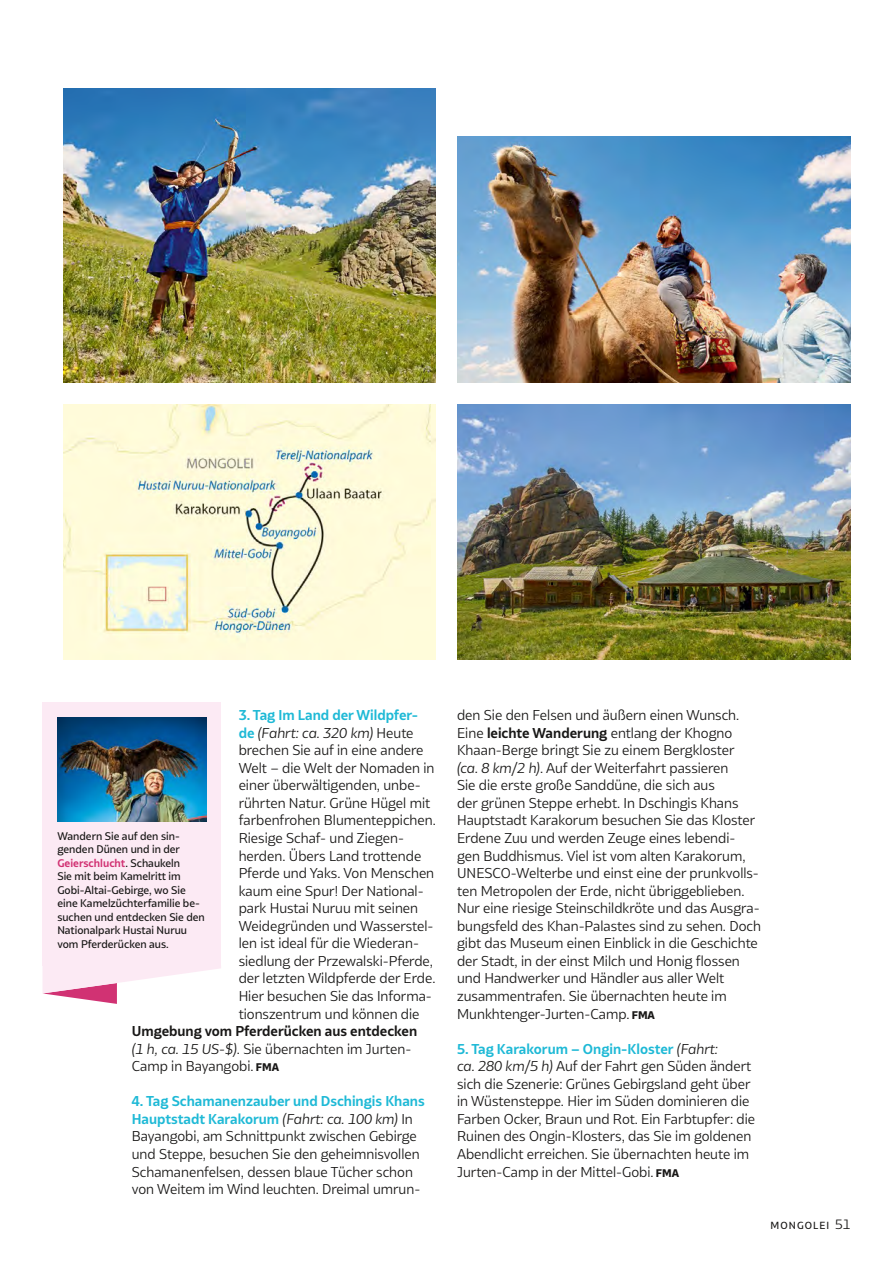
<style>
.page{position:relative;width:893px;height:1263px;background:#fff}
.page>*{position:absolute;margin:0;border:0;box-sizing:border-box;transform-origin:0 0}
.t1{font:13.5px/17.5px "Bw Glenn Sans";color:#181716}
.t2{font:500 10.5px/13.5px "Bw Glenn Sans";color:#181716}
.t3{font:500 9.75px "Bw Glenn Sans";letter-spacing:.11em;color:#181716}
.s1{font-weight:700;color:#1eb9d6}
.s2{font-style:italic}
.s3{font-weight:700}
.s4{font-weight:800;font-size:10.5px}
.s5{font-weight:700;color:#d13273}
.s6{font-weight:400;font-size:12.75px}
</style>
<div class="page">
<img style="left:457px;top:404px;width:393px;height:255px">
<img style="left:64px;top:404px;width:372px;height:255px">
<div style="left:43px;top:702px;width:178px;height:264px;background:#fceaf4"></div>
<img style="left:57px;top:717px;width:149px;height:105px">
<svg style="left:43px;top:966px;width:178px;height:38px"></svg>
<img style="left:64px;top:88px;width:372px;height:295px">
<img style="left:457px;top:136px;width:393px;height:247px">
<p class="t1" style="left:239px;top:706px;width:199px"><span class="s1">3. Tag Im Land der Wildpfer&shy;de</span> <span class="s2">(Fahrt: ca. 320 km)</span> Heute brechen Sie auf in eine andere<br>Welt – die Welt der Nomaden in einer überwältigenden, unbe&shy;rührten Natur. Grüne Hügel mit farbenfrohen Blumenteppichen.<br>Riesige Schaf- und Ziegen&shy;herden. Übers Land trottende<br>Pferde und Yaks. Von Menschen kaum eine Spur! Der National&shy;park Hustai Nuruu mit seinen<br>Weidegründen und Wasserstel&shy;len ist ideal für die Wiederan&shy;siedlung der Przewalski-Pferde, der letzten Wildpferde der Erde.<br>Hier besuchen Sie das Informa&shy;tionszentrum und können die</p>
<p class="t1" style="left:132px;top:1022px;width:287px"><span class="s3">Umgebung vom Pferderücken aus entdecken </span><span class="s2">(1 h, ca. 15 US-$)</span>. Sie übernachten im Jurten-<br>Camp in Bayangobi. <span class="s4">FMA</span></p>
<p class="t1" style="left:132px;top:1092px;width:294px"><span class="s1">4. Tag Schamanenzauber und Dschingis Khans Hauptstadt Karakorum</span> <span class="s2">(Fahrt: ca. 100 km)</span> In Bayangobi, am Schnittpunkt zwischen Gebirge und Steppe, besuchen Sie den geheimnisvollen Schamanenfelsen, dessen blaue Tücher schon von Weitem im Wind leuchten. Dreimal umrun-</p>
<p class="t2" style="left:57px;top:829px;width:149px">Wandern Sie auf den sin&shy;genden Dünen und in der<br><span class="s5">Geierschlucht</span>. Schaukeln<br>Sie mit beim Kamelritt im<br>Gobi-Altai-Gebirge, wo Sie eine Kamelzüchterfamilie be&shy;suchen und entdecken Sie den<br>Nationalpark Hustai Nuruu vom Pferderücken aus.</p>
<p class="t1" style="left:457px;top:706px;width:305px">den Sie den Felsen und äußern einen Wunsch.<br>Eine <span class="s3">leichte Wanderung</span> entlang der Khogno Khaan-Berge bringt Sie zu einem Bergkloster<br><span class="s2">(ca. 8 km/2 h)</span>. Auf der Weiterfahrt passieren<br>Sie die erste große Sanddüne, die sich aus<br>der grünen Steppe erhebt. In Dschingis Khans Hauptstadt Karakorum besuchen Sie das Kloster Erdene Zuu und werden Zeuge eines lebendi&shy;gen Buddhismus. Viel ist vom alten Karakorum, UNESCO-Welterbe und einst eine der prunkvolls&shy;ten Metropolen der Erde, nicht übriggeblieben.<br>Nur eine riesige Steinschildkröte und das Ausgra&shy;bungsfeld des Khan-Palastes sind zu sehen. Doch gibt das Museum einen Einblick in die Geschichte der Stadt, in der einst Milch und Honig flossen und Handwerker und Händler aus aller Welt zusammentrafen. Sie übernachten heute im Munkhtenger-Jurten-Camp. <span class="s4">FMA</span></p>
<p class="t1" style="left:457px;top:1040px;width:300px"><span class="s1">5. Tag Karakorum – Ongin-Kloster</span> <span class="s2">(Fahrt:<br>ca. 280 km/5 h)</span> Auf der Fahrt gen Süden ändert sich die Szenerie: Grünes Gebirgsland geht über in Wüstensteppe. Hier im Süden dominieren die Farben Ocker, Braun und Rot. Ein Farbtupfer: die Ruinen des Ongin-Klosters, das Sie im goldenen Abendlicht erreichen. Sie übernachten heute im Jurten-Camp in der Mittel-Gobi. <span class="s4">FMA</span></p>
<p class="t3" style="left:770px;top:1219px;width:81px">MONGOLEI <span class="s6">51</span></p>
</div>
